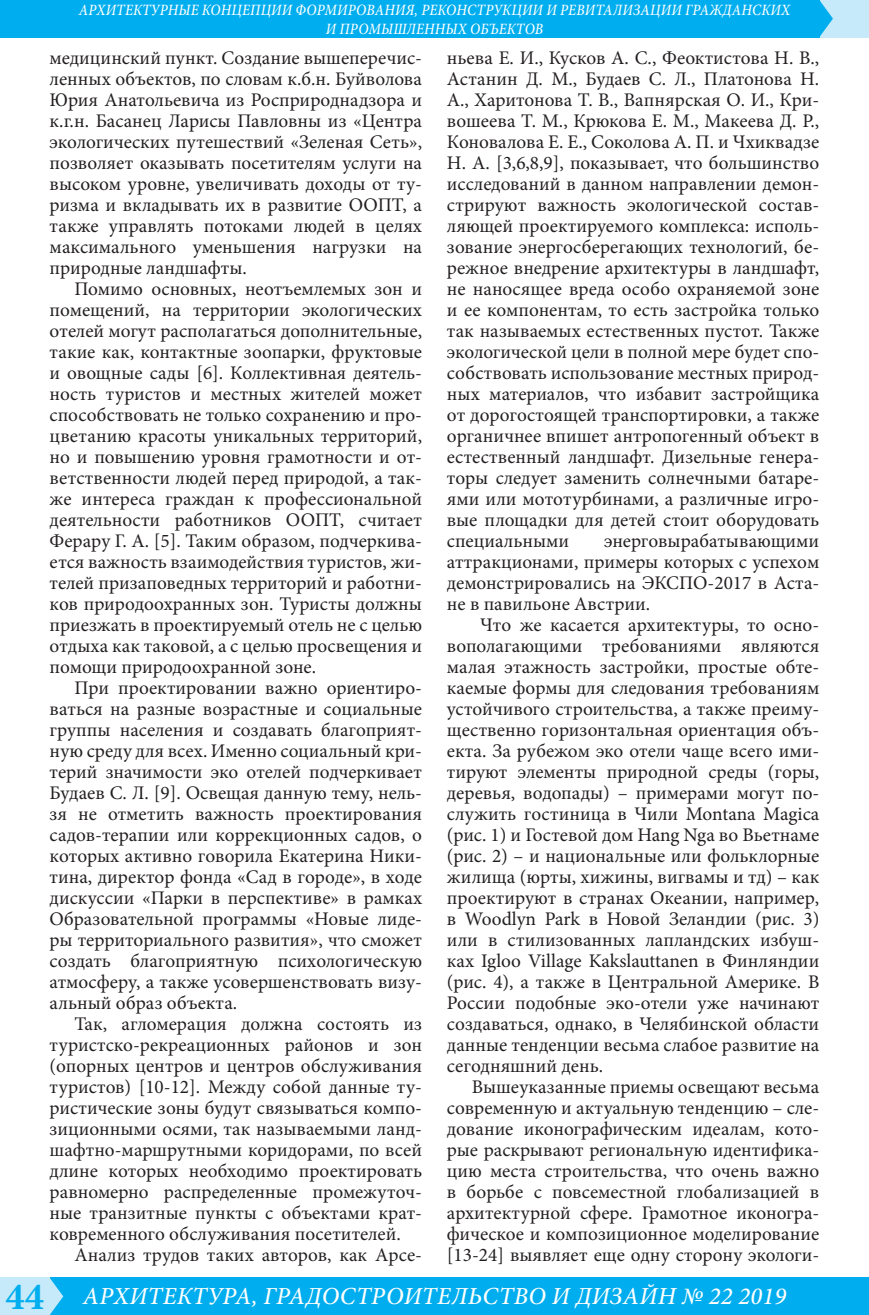
<style>
.page{position:relative;width:869px;height:1315px;background:#fff}
.page>*{position:absolute;margin:0;border:0;box-sizing:border-box;transform-origin:0 0}
.t1{font:italic 500 24.5px "Minion Pro";letter-spacing:.01em;color:#fff}
.t2{font:19.25px/21px "Minion Pro";color:#231f20;text-align:justify}
.t3{font:italic 500 15.75px/18.9px "Minion Pro";letter-spacing:.01em;color:#fff;text-align:center;scale:.9 1}
.s1{font-weight:700;font-style:normal;font-size:38.5px;color:#00aeef}
</style>
<div class="page">
<div style="left:46px;top:1277px;width:822px;height:38px;background:#00aeef"></div>
<div style="left:819px;top:0;width:49px;height:37px;background:#c6eafa"></div>
<div style="left:0;top:1277px;width:50px;height:38px;background:#c6eafa"></div>
<div style="left:0;top:0;width:819px;height:37px;background:#00aeef"></div>
<svg style="left:50px;top:1278px;width:13px;height:37px"></svg>
<svg style="left:819px;top:0;width:13px;height:37px"></svg>
<p class="t3" style="left:79px;top:0;width:791px">АРХИТЕКТУРНЫЕ КОНЦЕПЦИИ ФОРМИРОВАНИЯ, РЕКОНСТРУКЦИИ И РЕВИТАЛИЗАЦИИ ГРАЖДАНСКИХ<br>И ПРОМЫШЛЕННЫХ ОБЪЕКТОВ</p>
<p class="t2" style="left:50px;top:47px;width:374px">медицинский пункт. Создание вышеперечис&shy;ленных объектов, по словам к.б.н. Буйволова Юрия Анатольевича из Росприроднадзора и к.г.н. Басанец Ларисы Павловны из «Центра экологических путешествий «Зеленая Сеть», позволяет оказывать посетителям услуги на высоком уровне, увеличивать доходы от ту&shy;ризма и вкладывать их в развитие ООПТ, а также управлять потоками людей в целях максимального уменьшения нагрузки на природные ландшафты.</p>
<p class="t2" style="left:50px;top:278px;width:374px;text-indent:25px">Помимо основных, неотъемлемых зон и помещений, на территории экологических отелей могут располагаться дополнительные, такие как, контактные зоопарки, фруктовые и овощные сады [6]. Коллективная деятель&shy;ность туристов и местных жителей может способствовать не только сохранению и про&shy;цветанию красоты уникальных территорий, но и повышению уровня грамотности и от&shy;ветственности людей перед природой, а так&shy;же интереса граждан к профессиональной деятельности работников ООПТ, считает Ферару Г. А. [5]. Таким образом, подчеркива&shy;ется важность взаимодействия туристов, жи&shy;телей призаповедных территорий и работни&shy;ков природоохранных зон. Туристы должны приезжать в проектируемый отель не с целью отдыха как таковой, а с целью просвещения и помощи природоохранной зоне.</p>
<p class="t2" style="left:50px;top:677px;width:374px;text-indent:25px">При проектировании важно ориентиро&shy;ваться на разные возрастные и социальные группы населения и создавать благоприят&shy;ную среду для всех. Именно социальный кри&shy;терий значимости эко отелей подчеркивает Будаев С. Л. [9]. Освещая данную тему, нель&shy;зя не отметить важность проектирования садов-терапии или коррекционных садов, о которых активно говорила Екатерина Ники&shy;тина, директор фонда «Сад в городе», в ходе дискуссии «Парки в перспективе» в рамках Образовательной программы «Новые лиде&shy;ры территориального развития», что сможет создать благоприятную психологическую атмосферу, а также усовершенствовать визу&shy;альный образ объекта.</p>
<p class="t2" style="left:50px;top:1013px;width:374px;text-indent:25px">Так, агломерация должна состоять из туристско-рекреационных районов и зон (опорных центров и центров обслуживания туристов) [10-12]. Между собой данные ту&shy;ристические зоны будут связываться компо&shy;зиционными осями, так называемыми ланд&shy;шафтно-маршрутными коридорами, по всей длине которых необходимо проектировать равномерно распределенные промежуточ&shy;ные транзитные пункты с объектами крат&shy;ковременного обслуживания посетителей.</p>
<p class="t2" style="left:74px;top:1244px;width:349px">Анализ трудов таких авторов, как Арсе-</p>
<p class="t2" style="left:446px;top:47px;width:374px">ньева Е. И., Кусков А. С., Феоктистова Н. В., Астанин Д. М., Будаев С. Л., Платонова Н.<br>А., Харитонова Т. В., Вапнярская О. И., Кри&shy;вошеева Т. М., Крюкова Е. М., Макеева Д. Р., Коновалова Е. Е., Соколова А. П. и Чхиквадзе Н. А. [3,6,8,9], показывает, что большинство исследований в данном направлении демон&shy;стрируют важность экологической состав&shy;ляющей проектируемого комплекса: исполь&shy;зование энергосберегающих технологий, бе&shy;режное внедрение архитектуры в ландшафт, не наносящее вреда особо охраняемой зоне и ее компонентам, то есть застройка только так называемых естественных пустот. Также экологической цели в полной мере будет спо&shy;собствовать использование местных природ&shy;ных материалов, что избавит застройщика от дорогостоящей транспортировки, а также органичнее впишет антропогенный объект в естественный ландшафт. Дизельные генера&shy;торы следует заменить солнечными батаре&shy;ями или мототурбинами, а различные игро&shy;вые площадки для детей стоит оборудовать специальными</p>
<p class="t2" style="left:446px;top:530px;width:374px;text-indent:157px">энерговырабатывающими аттракционами, примеры которых с успехом демонстрировались на ЭКСПО-2017 в Аста&shy;не в павильоне Австрии.</p>
<p class="t2" style="left:446px;top:614px;width:374px;text-indent:33px">Что же касается архитектуры, то осно&shy;вополагающими требованиями являются малая этажность застройки, простые обте&shy;каемые формы для следования требованиям устойчивого строительства, а также преиму&shy;щественно горизонтальная ориентация объ&shy;екта. За рубежом эко отели чаще всего ими&shy;тируют элементы природной среды (горы, деревья, водопады) – примерами могут по&shy;служить гостиница в Чили Montana Magica (рис. 1) и Гостевой дом Hang Nga во Вьетнаме (рис. 2) – и национальные или фольклорные жилища (юрты, хижины, вигвамы и тд) – как проектируют в странах Океании, например, в Woodlyn Park в Новой Зеландии (рис. 3) или в стилизованных лапландских избуш&shy;ках Igloo Village Kakslauttanen в Финляндии (рис. 4), а также в Центральной Америке. В России подобные эко-отели уже начинают создаваться, однако, в Челябинской области данные тенденции весьма слабое развитие на сегодняшний день.</p>
<p class="t2" style="left:446px;top:1076px;width:374px;text-indent:25px">Вышеуказанные приемы освещают весьма современную и актуальную тенденцию – сле&shy;дование иконографическим идеалам, кото&shy;рые раскрывают региональную идентифика&shy;цию места строительства, что очень важно в борьбе с повсеместной глобализацией в архитектурной сфере. Грамотное иконогра&shy;фическое и композиционное моделирование [13-24] выявляет еще одну сторону экологи-</p>
<p class="t1" style="left:6px;top:1279px;width:781px"><span class="s1">44</span> АРХИТЕКТУРА, ГРАДОСТРОИТЕЛЬСТВО И ДИЗАЙН № 22 2019</p>
</div>
